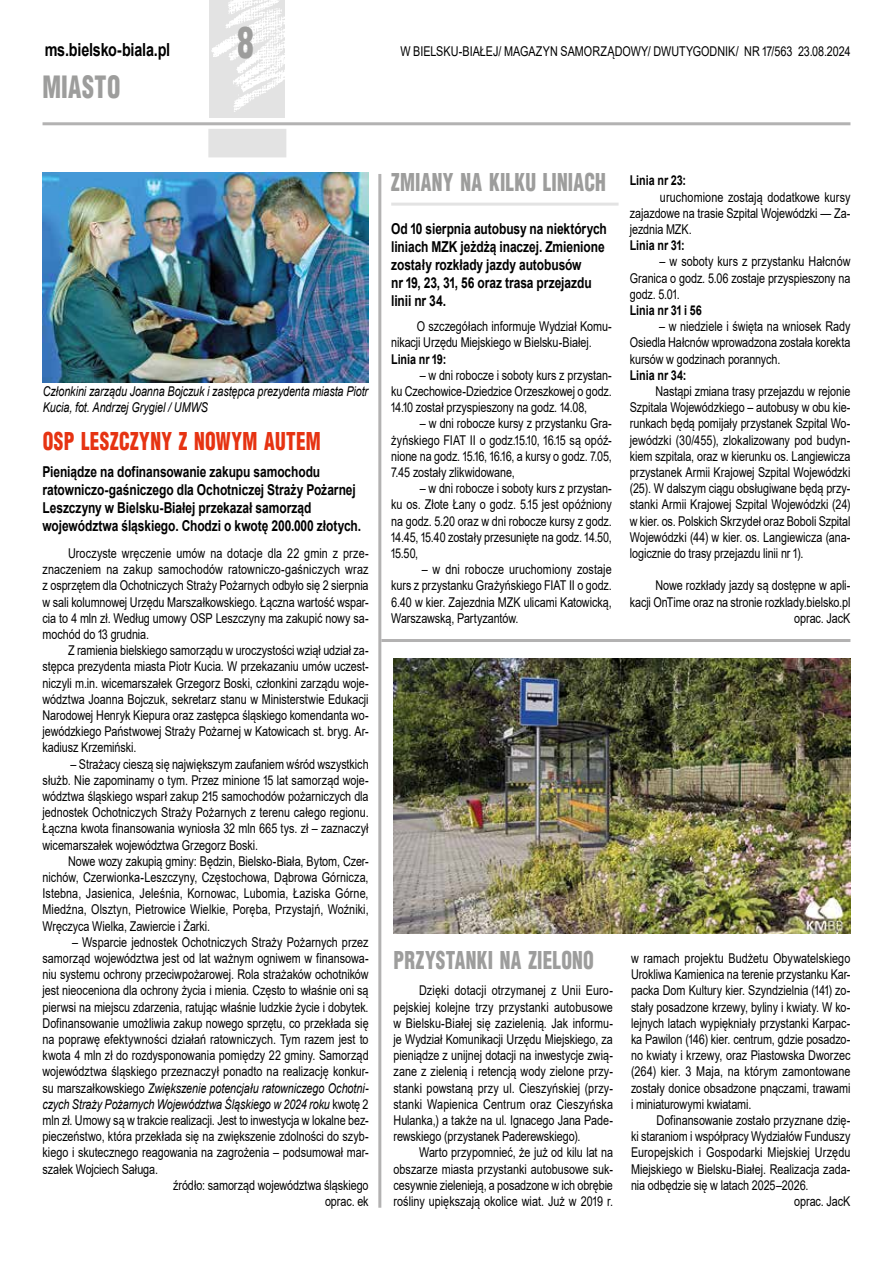
<style>
.page{position:relative;width:893px;height:1263px;background:#fff}
.page>*{position:absolute;margin:0;border:0;box-sizing:border-box;transform-origin:0 0}
.t1{font:900 42px "Switzerland Cond";color:#9d9d9c;scale:.8 1}
.t2{font:900 30px "Switzerland Cond";letter-spacing:.02em;color:#9d9d9c;scale:.8 1}
.t3{font:900 24px "Switzerland Cond";letter-spacing:.015em;color:#9d9d9c;scale:.8 1}
.t4{font:900 24px "Switzerland Cond";letter-spacing:.02em;color:#e63312;scale:.8 1}
.t5{font:700 18px "Arial";letter-spacing:-.015em;color:#000;scale:.8 1}
.t6{font:700 15px/18px "Arial";letter-spacing:-.005em;color:#000;scale:.8 1}
.t7{font:13.5px/16.2px "Arial";letter-spacing:-.005em;color:#000;text-align:justify;scale:.8 1}
.t8{font:italic 13.5px/16.2px "Arial";letter-spacing:-.01em;color:#000;scale:.8 1}
.t9{font:700 13.5px "Arial";letter-spacing:-.005em;color:#000;scale:.8 1}
.s1{font-style:normal}
</style>
<div class="page">
<hr style="left:43px;top:122px;width:807px;height:3px;background:#b3b2b2">
<img style="left:209px;top:0;width:76px;height:118px">
<div style="left:208px;top:129px;width:78px;height:28px;background:#e3e3e3"></div>
<img style="left:43px;top:172px;width:326px;height:211px">
<hr style="left:378px;top:174px;width:3px;height:1034px;background:#b3b2b2">
<hr style="left:391px;top:203px;width:228px;height:3px;background:#e3e3e3">
<hr style="left:381px;top:639px;width:469px;height:3px;background:#b3b2b2">
<img style="left:394px;top:658px;width:456px;height:276px">
<h3 class="t5" style="left:45px;top:37px;width:158px">ms.bielsko-biala.pl</h3>
<h2 class="t2" style="left:43px;top:68px;width:99px">MIASTO</h2>
<h1 class="t1" style="left:237px;top:16px;width:22px">8</h1>
<p class="t7" style="left:400px;top:43px;width:564px">W BIELSKU-BIAŁEJ/ MAGAZYN SAMORZĄDOWY/ DWUTYGODNIK/ NR 17/563 23.08.2024</p>
<p class="t8" style="left:43px;top:383px;width:408px">Członkini zarządu Joanna Bojczuk i zastępca prezydenta miasta Piotr<br>Kucia, fot. Andrzej Grygiel / UMWS</p>
<h3 class="t4" style="left:43px;top:426px;width:349px">OSP LESZCZYNY Z NOWYM AUTEM</h3>
<p class="t6" style="left:43px;top:463px;width:400px">Pieniądze na dofinansowanie zakupu samochodu ratowniczo-gaśniczego dla Ochotniczej Straży Pożarnej Leszczyny w Bielsku-Białej przekazał samorząd województwa śląskiego. Chodzi o kwotę 200.000 złotych.</p>
<p class="t7" style="left:43px;top:545px;width:409px;text-indent:26px">Uroczyste wręczenie umów na dotacje dla 22 gmin z prze&shy;znaczeniem na zakup samochodów ratowniczo-gaśniczych wraz z osprzętem dla Ochotniczych Straży Pożarnych odbyło się 2 sierpnia w sali kolumnowej Urzędu Marszałkowskiego. Łączna wartość wspar&shy;cia to 4 mln zł. Według umowy OSP Leszczyny ma zakupić nowy sa&shy;mochód do 13 grudnia.</p>
<p class="t7" style="left:43px;top:642px;width:409px;text-indent:26px">Z ramienia bielskiego samorządu w uroczystości wziął udział za&shy;stępca prezydenta miasta Piotr Kucia. W przekazaniu umów uczest&shy;niczyli m.in. wicemarszałek Grzegorz Boski, członkini zarządu woje&shy;wództwa Joanna Bojczuk, sekretarz stanu w Ministerstwie Edukacji Narodowej Henryk Kiepura oraz zastępca śląskiego komendanta wo&shy;jewódzkiego Państwowej Straży Pożarnej w Katowicach st. bryg. Ar&shy;kadiusz Krzemiński.</p>
<p class="t7" style="left:43px;top:756px;width:409px;text-indent:28px">– Strażacy cieszą się największym zaufaniem wśród wszystkich służb. Nie zapominamy o tym. Przez minione 15 lat samorząd woje&shy;wództwa śląskiego wsparł zakup 215 samochodów pożarniczych dla jednostek Ochotniczych Straży Pożarnych z terenu całego regionu.<br>Łączna kwota finansowania wyniosła 32 mln 665 tys. zł – zaznaczył wicemarszałek województwa Grzegorz Boski.</p>
<p class="t7" style="left:43px;top:853px;width:409px;text-indent:26px">Nowe wozy zakupią gminy: Będzin, Bielsko-Biała, Bytom, Czer&shy;nichów, Czerwionka-Leszczyny, Częstochowa, Dąbrowa Górnicza, Istebna, Jasienica, Jeleśnia, Kornowac, Lubomia, Łaziska Górne, Miedźna, Olsztyn, Pietrowice Wielkie, Poręba, Przystajń, Woźniki, Wręczyca Wielka, Zawiercie i Żarki.</p>
<p class="t7" style="left:72px;top:934px;width:372px">– Wsparcie jednostek Ochotniczych Straży Pożarnych przez</p>
<p class="t7" style="left:43px;top:950px;width:409px">samorząd województwa jest od lat ważnym ogniwem w finansowa-</p>
<p class="t7" style="left:43px;top:966px;width:409px">niu systemu ochrony przeciwpożarowej. Rola strażaków ochotników</p>
<p class="t7" style="left:43px;top:982px;width:409px">jest nieoceniona dla ochrony życia i mienia. Często to właśnie oni są</p>
<p class="t7" style="left:43px;top:999px;width:409px">pierwsi na miejscu zdarzenia, ratując właśnie ludzkie życie i dobytek.</p>
<p class="t7" style="left:43px;top:1015px;width:409px">Dofinansowanie umożliwia zakup nowego sprzętu, co przekłada się</p>
<p class="t7" style="left:43px;top:1031px;width:409px">na poprawę efektywności działań ratowniczych. Tym razem jest to</p>
<p class="t7" style="left:43px;top:1047px;width:409px">kwota 4 mln zł do rozdysponowania pomiędzy 22 gminy. Samorząd</p>
<p class="t7" style="left:43px;top:1063px;width:409px">województwa śląskiego przeznaczył ponadto na realizację konkur-</p>
<p class="t8" style="left:43px;top:1080px;width:409px"><span class="s1">su marszałkowskiego</span> Zwiększenie potencjału ratowniczego Ochotni-</p>
<p class="t8" style="left:43px;top:1096px;width:409px">czych Straży Pożarnych Województwa Śląskiego w 2024 roku <span class="s1">kwotę 2</span></p>
<p class="t7" style="left:43px;top:1112px;width:409px">mln zł. Umowy są w trakcie realizacji. Jest to inwestycja w lokalne bez-</p>
<p class="t7" style="left:43px;top:1128px;width:409px">pieczeństwo, która przekłada się na zwiększenie zdolności do szyb-</p>
<p class="t7" style="left:43px;top:1144px;width:409px">kiego i skutecznego reagowania na zagrożenia – podsumował mar-</p>
<p class="t7" style="left:43px;top:1161px;width:146px">szałek Wojciech Saługa.</p>
<p class="t7" style="left:173px;top:1177px;width:246px">źródło: samorząd województwa śląskiego</p>
<p class="t7" style="left:325px;top:1193px;width:56px">oprac. ek</p>
<h3 class="t3" style="left:391px;top:167px;width:270px">ZMIANY NA KILKU LINIACH</h3>
<p class="t6" style="left:391px;top:220px;width:271px">Od 10 sierpnia autobusy na niektórych liniach MZK jeżdżą inaczej. Zmienione zostały rozkłady jazdy autobusów<br>nr 19, 23, 31, 56 oraz trasa przejazdu linii nr 34.</p>
<p class="t7" style="left:391px;top:318px;width:277px;text-indent:26px">O szczegółach informuje Wydział Komu&shy;nikacji Urzędu Miejskiego w Bielsku-Białej.</p>
<p class="t9" style="left:391px;top:349px;width:70px">Linia nr 19:</p>
<p class="t7" style="left:391px;top:367px;width:277px;text-indent:28px">– w dni robocze i soboty kurs z przystan&shy;ku Czechowice-Dziedzice Orzeszkowej o godz.<br>14.10 został przyspieszony na godz. 14.08,</p>
<p class="t7" style="left:391px;top:415px;width:277px;text-indent:29px">– w dni robocze kursy z przystanku Gra&shy;żyńskiego FIAT II o godz.15.10, 16.15 są opóź&shy;nione na godz. 15.16, 16.16, a kursy o godz. 7.05, 7.45 zostały zlikwidowane,</p>
<p class="t7" style="left:391px;top:480px;width:277px;text-indent:28px">– w dni robocze i soboty kurs z przystan&shy;ku os. Złote Łany o godz. 5.15 jest opóźniony na godz. 5.20 oraz w dni robocze kursy z godz.<br>14.45, 15.40 zostały przesunięte na godz. 14.50, 15.50,</p>
<p class="t7" style="left:391px;top:561px;width:277px;text-indent:30px">– w dni robocze uruchomiony zostaje kurs z przystanku Grażyńskiego FIAT II o godz.<br>6.40 w kier. Zajezdnia MZK ulicami Katowicką, Warszawską, Partyzantów.</p>
<p class="t9" style="left:630px;top:171px;width:72px">Linia nr 23:</p>
<p class="t7" style="left:630px;top:189px;width:277px;text-indent:30px">uruchomione zostają dodatkowe kursy zajazdowe na trasie Szpital Wojewódzki — Za&shy;jezdnia MZK.</p>
<p class="t9" style="left:630px;top:236px;width:70px">Linia nr 31:</p>
<p class="t7" style="left:630px;top:253px;width:277px;text-indent:30px">– w soboty kurs z przystanku Hałcnów Granica o godz. 5.06 zostaje przyspieszony na godz. 5.01.</p>
<p class="t9" style="left:630px;top:301px;width:92px">Linia nr 31 i 56</p>
<p class="t7" style="left:630px;top:318px;width:277px;text-indent:29px">– w niedziele i święta na wniosek Rady Osiedla Hałcnów wprowadzona została korekta kursów w godzinach porannych.</p>
<p class="t9" style="left:630px;top:365px;width:72px">Linia nr 34:</p>
<p class="t7" style="left:630px;top:383px;width:277px;text-indent:26px">Nastąpi zmiana trasy przejazdu w rejonie Szpitala Wojewódzkiego – autobusy w obu kie&shy;runkach będą pomijały przystanek Szpital Wo&shy;jewódzki (30/455), zlokalizowany pod budyn&shy;kiem szpitala, oraz w kierunku os. Langiewicza przystanek Armii Krajowej Szpital Wojewódzki (25). W dalszym ciągu obsługiwane będą przy&shy;stanki Armii Krajowej Szpital Wojewódzki (24) w kier. os. Polskich Skrzydeł oraz Boboli Szpital Wojewódzki (44) w kier. os. Langiewicza (ana&shy;logicznie do trasy przejazdu linii nr 1).</p>
<p class="t7" style="left:630px;top:577px;width:277px;text-align:right">Nowe rozkłady jazdy są dostępne w apli-<br>kacji OnTime oraz na stronie rozklady.bielsko.pl oprac. JacK</p>
<h3 class="t3" style="left:394px;top:944px;width:252px">PRZYSTANKI NA ZIELONO</h3>
<p class="t7" style="left:394px;top:982px;width:276px;text-indent:26px">Dzięki dotacji otrzymanej z Unii Euro&shy;pejskiej kolejne trzy przystanki autobusowe w Bielsku-Białej się zazielenią. Jak informu&shy;je Wydział Komunikacji Urzędu Miejskiego, za pieniądze z unijnej dotacji na inwestycje zwią&shy;zane z zielenią i retencją wody zielone przy&shy;stanki powstaną przy ul. Cieszyńskiej (przy&shy;stanki Wapienica Centrum oraz Cieszyńska Hulanka,) a także na ul. Ignacego Jana Pade&shy;rewskiego (przystanek Paderewskiego).</p>
<p class="t7" style="left:394px;top:1144px;width:276px;text-indent:26px">Warto przypomnieć, że już od kilu lat na obszarze miasta przystanki autobusowe suk&shy;cesywnie zielenieją, a posadzone w ich obrębie rośliny upiększają okolice wiat. Już w 2019 r.</p>
<p class="t7" style="left:631px;top:950px;width:276px">w ramach projektu Budżetu Obywatelskiego Urokliwa Kamienica na terenie przystanku Kar&shy;packa Dom Kultury kier. Szyndzielnia (141) zo&shy;stały posadzone krzewy, byliny i kwiaty. W ko&shy;lejnych latach wypiękniały przystanki Karpac&shy;ka Pawilon (146) kier. centrum, gdzie posadzo&shy;no kwiaty i krzewy, oraz Piastowska Dworzec (264) kier. 3 Maja, na którym zamontowane zostały donice obsadzone pnączami, trawami i miniaturowymi kwiatami.</p>
<p class="t7" style="left:656px;top:1112px;width:244px">Dofinansowanie zostało przyznane dzię-</p>
<p class="t7" style="left:631px;top:1128px;width:276px">ki staraniom i współpracy Wydziałów Funduszy</p>
<p class="t7" style="left:631px;top:1144px;width:276px">Europejskich i Gospodarki Miejskiej Urzędu</p>
<p class="t7" style="left:631px;top:1161px;width:276px">Miejskiego w Bielsku-Białej. Realizacja zada-</p>
<p class="t7" style="left:631px;top:1177px;width:223px">nia odbędzie się w latach 2025–2026.</p>
<p class="t7" style="left:794px;top:1193px;width:72px">oprac. JacK</p>
</div>
